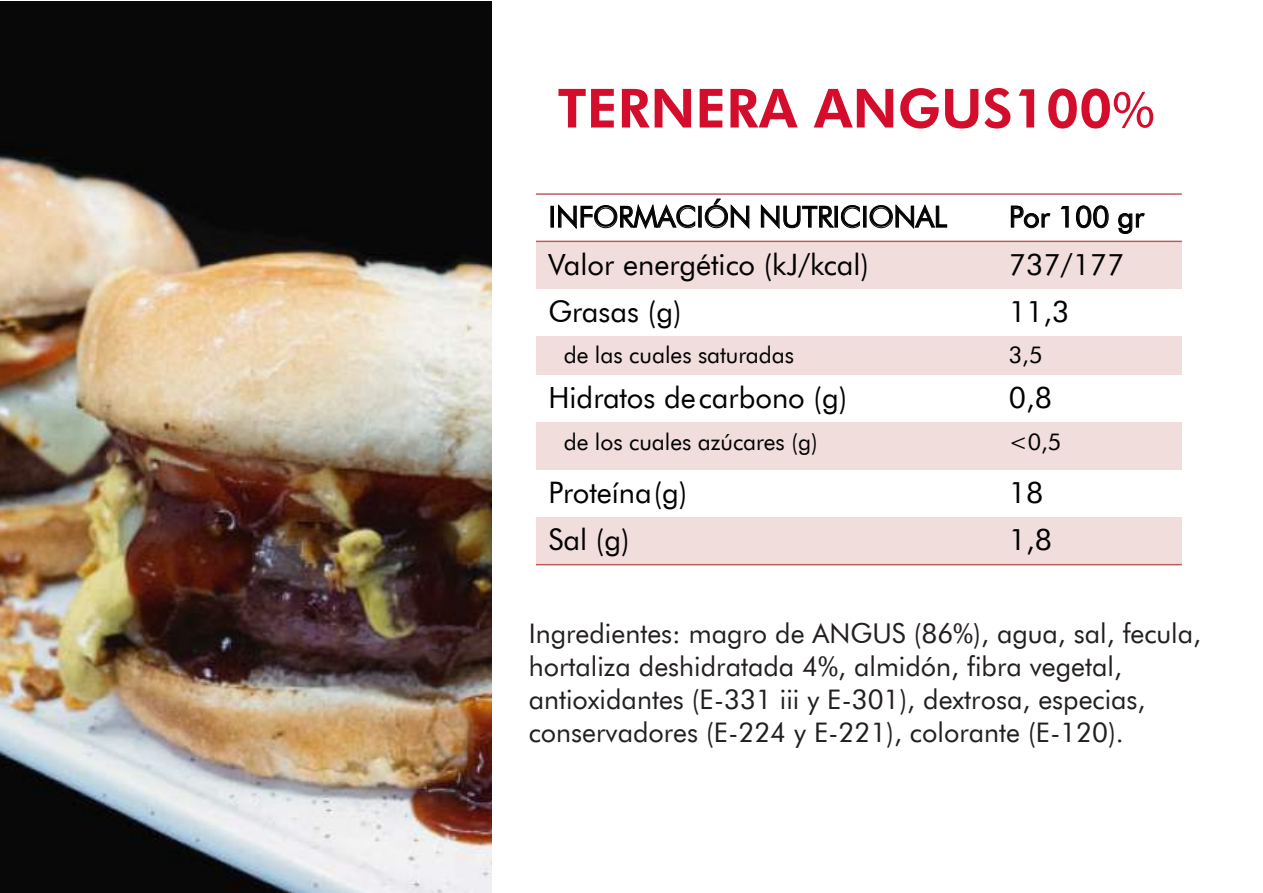
<style>
.page{position:relative;width:1263px;height:893px;background:#fff}
.page>*{position:absolute;margin:0;border:0;box-sizing:border-box;transform-origin:0 0}
.t1{font:800 54px "Futura BT";color:#d30d2b}
.t2{font:29.25px "Futura BT";color:#000001}
.t3{font:27px/33px "Futura BT";color:#231f20}
.t4{font:22.8px "Futura BT";color:#000001}
.s1{font-family:"Myriad Pro";font-weight:400}
</style>
<div class="page">
<img style="left:0;top:2px;width:492px;height:891px">
<div style="left:537px;top:241px;width:460px;height:48px;background:#f1dddc"></div>
<div style="left:997px;top:241px;width:184px;height:48px;background:#f1dddc"></div>
<div style="left:537px;top:336px;width:460px;height:39px;background:#f1dddc"></div>
<div style="left:997px;top:336px;width:184px;height:39px;background:#f1dddc"></div>
<div style="left:537px;top:422px;width:460px;height:48px;background:#f1dddc"></div>
<div style="left:997px;top:422px;width:184px;height:48px;background:#f1dddc"></div>
<div style="left:537px;top:517px;width:460px;height:48px;background:#f1dddc"></div>
<div style="left:997px;top:517px;width:184px;height:48px;background:#f1dddc"></div>
<hr style="left:537px;top:241px;width:644px;height:1px;background:#bd5654">
<hr style="left:537px;top:193px;width:644px;height:2px;background:#bd5654">
<hr style="left:537px;top:564px;width:644px;height:1px;background:#bd5654">
<div style="left:551px;top:206px;width:3px;height:22px;border:1px solid #000001"></div>
<svg style="left:558px;top:204px;width:138px;height:25px"></svg>
<div style="left:698px;top:206px;width:4px;height:22px;border:1px solid #000001"></div>
<svg style="left:704px;top:198px;width:46px;height:31px"></svg>
<svg style="left:761px;top:204px;width:74px;height:25px"></svg>
<div style="left:834px;top:206px;width:4px;height:22px;border:1px solid #000001"></div>
<svg style="left:841px;top:205px;width:19px;height:23px"></svg>
<div style="left:863px;top:206px;width:3px;height:22px;border:1px solid #000001"></div>
<svg style="left:869px;top:204px;width:78px;height:25px"></svg>
<svg style="left:1010px;top:205px;width:41px;height:24px"></svg>
<svg style="left:1060px;top:206px;width:9px;height:22px"></svg>
<svg style="left:1076px;top:205px;width:33px;height:23px"></svg>
<svg style="left:1118px;top:213px;width:27px;height:21px"></svg>
<h1 class="t1" style="left:557px;top:76px;width:599px">TERNERA ANGUS100<span class="s1">%</span></h1>
<p class="t2" style="left:548px;top:199px;width:400px">INFORMACIÓN NUTRICIONAL</p>
<p class="t2" style="left:1009px;top:199px;width:137px">Por 100 gr</p>
<p class="t2" style="left:548px;top:246px;width:322px">Valor energético (kJ/kcal)</p>
<p class="t2" style="left:1009px;top:246px;width:117px">737/177</p>
<p class="t2" style="left:548px;top:294px;width:135px">Grasas (g)</p>
<p class="t2" style="left:1009px;top:294px;width:62px">11,3</p>
<p class="t4" style="left:564px;top:341px;width:232px">de las cuales saturadas</p>
<p class="t4" style="left:1009px;top:341px;width:35px">3,5</p>
<p class="t2" style="left:548px;top:380px;width:300px">Hidratos decarbono (g)</p>
<p class="t2" style="left:1009px;top:380px;width:45px">0,8</p>
<p class="t4" style="left:564px;top:428px;width:256px">de los cuales azúcares (g)</p>
<p class="t4" style="left:1009px;top:428px;width:54px">&lt;0,5</p>
<p class="t2" style="left:548px;top:475px;width:140px">Proteína(g)</p>
<p class="t2" style="left:1009px;top:475px;width:36px">18</p>
<p class="t2" style="left:548px;top:522px;width:83px">Sal (g)</p>
<p class="t2" style="left:1009px;top:522px;width:45px">1,8</p>
<p class="t3" style="left:529px;top:617px;width:674px">Ingredientes: magro de ANGUS (86%), agua, sal, fecula, hortaliza deshidratada 4%, almidón, fibra vegetal, antioxidantes (E-331 iii y E-301), dextrosa, especias, conservadores (E-224 y E-221), colorante (E-120).</p>
</div>
